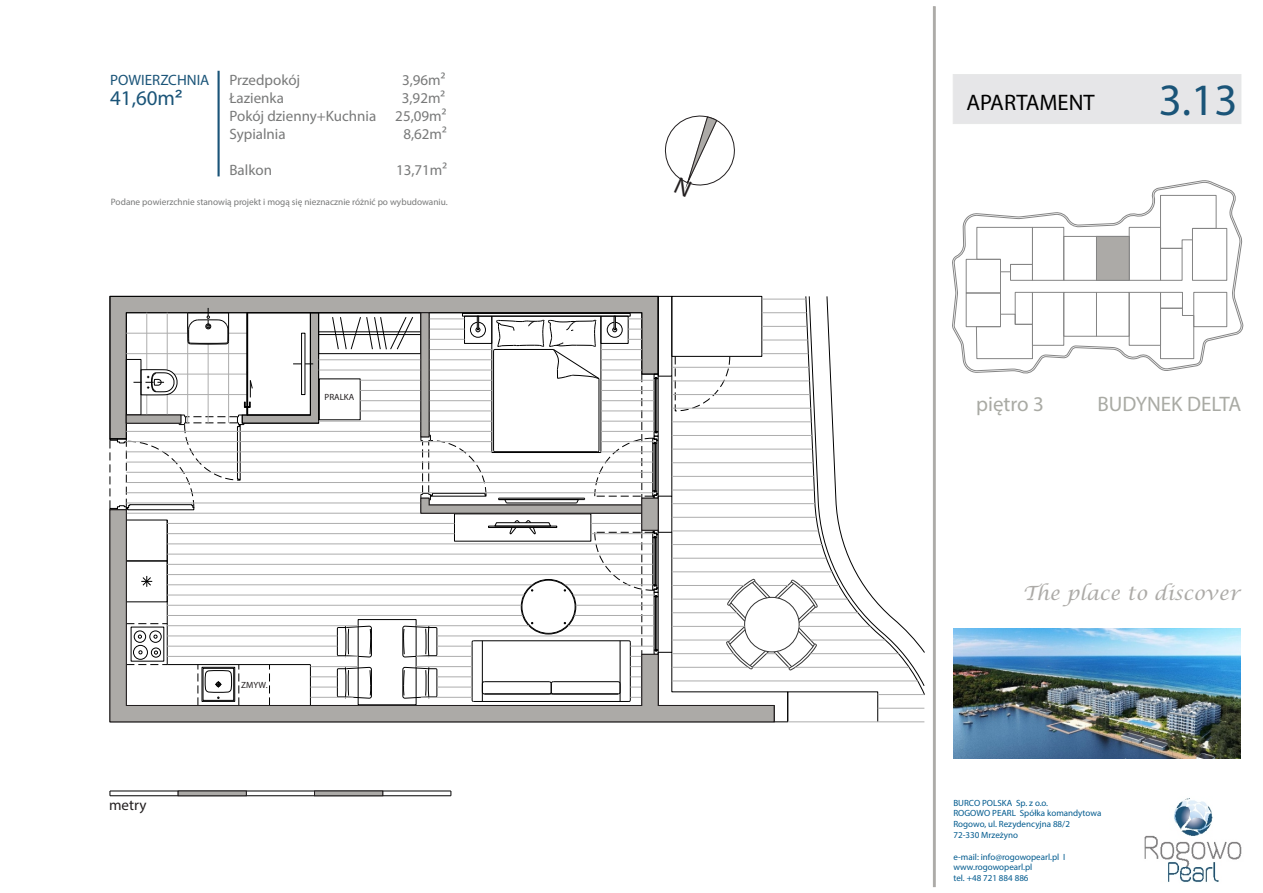
<style>
.page{position:relative;width:1263px;height:893px;background:#fff}
.page>*{position:absolute;margin:0;border:0;box-sizing:border-box;transform-origin:0 0}
.t1{font:45px "Myriad Pro";color:#1a5478}
.t2{font:22.5px "Myriad Pro";color:#000}
.t3{font:21px "Myriad Pro";color:#a9aaa4}
.t4{font:21px "Myriad Pro";color:#1a5478}
.t5{font:italic 19.5px "Lucida Calligraphy";color:#acaaa7}
.t6{font:15px "Myriad Pro";color:#787979}
.t7{font:15px "Myriad Pro";color:#1a5478}
.t8{font:15px "Myriad Pro";color:#231f20}
.t9{font:9.3px "Myriad Pro";color:#787979}
.t10{font:9px/10.8px "Myriad Pro";color:#005a8e}
.t11{font:9px "Myriad Pro";color:#231f20}
.s1{font-family:"Arial"}
</style>
<div class="page">
<img style="left:1144px;top:798px;width:98px;height:85px">
<svg style="left:933px;top:6px;width:3px;height:881px;background:#b2b0ad"></svg>
<img style="left:953px;top:628px;width:288px;height:130px">
<div style="left:953px;top:74px;width:289px;height:50px;background:#e6e6e8"></div>
<hr style="left:217px;top:71px;width:3px;height:105px;background:#1a5478">
<hr style="left:110px;top:791px;width:341px;height:1px;background:#000">
<hr style="left:110px;top:795px;width:341px;height:1px;background:#000">
<svg style="left:178px;top:791px;width:69px;height:5px"></svg>
<svg style="left:314px;top:791px;width:69px;height:5px"></svg>
<svg style="left:952px;top:180px;width:291px;height:194px"></svg>
<hr style="left:788px;top:722px;width:136px;height:1px;background:#adadad">
<svg style="left:110px;top:296px;width:815px;height:426px"></svg>
<svg style="left:664px;top:115px;width:71px;height:74px"></svg>
<h3 class="t7" style="left:110px;top:74px;width:101px">POWIERZCHNIA</h3>
<h3 class="t4" style="left:110px;top:90px;width:73px">41,60m<span class="s1">²</span></h3>
<h3 class="t6" style="left:229px;top:74px;width:72px">Przedpokój</h3>
<h3 class="t6" style="left:402px;top:74px;width:45px">3,96m²</h3>
<h3 class="t6" style="left:229px;top:92px;width:56px">Łazienka</h3>
<h3 class="t6" style="left:402px;top:92px;width:45px">3,92m²</h3>
<h3 class="t6" style="left:229px;top:110px;width:148px">Pokój dzienny+Kuchnia</h3>
<h3 class="t6" style="left:395px;top:110px;width:53px">25,09m²</h3>
<h3 class="t6" style="left:229px;top:128px;width:58px">Sypialnia</h3>
<h3 class="t6" style="left:403px;top:128px;width:45px">8,62m²</h3>
<h3 class="t6" style="left:229px;top:164px;width:44px">Balkon</h3>
<h3 class="t6" style="left:396px;top:164px;width:53px">13,71m²</h3>
<p class="t9" style="left:111px;top:198px;width:338px">Podane powierzchnie stanowią projekt i mogą się nieznacznie różnić po wybudowaniu.</p>
<p class="t11" style="left:325px;top:394px;width:31px">PRALKA</p>
<h3 class="t8" style="left:109px;top:798px;width:39px">metry</h3>
<p class="t11" style="left:241px;top:681px;width:28px">ZMYW.</p>
<h2 class="t2" style="left:966px;top:93px;width:130px">APARTAMENT</h2>
<h1 class="t1" style="left:1159px;top:82px;width:80px">3.13</h1>
<h3 class="t3" style="left:976px;top:395px;width:69px">piętro 3</h3>
<h3 class="t3" style="left:1097px;top:395px;width:145px">BUDYNEK DELTA</h3>
<h3 class="t5" style="left:1023px;top:584px;width:219px">The place to discover</h3>
<p class="t10" style="left:953px;top:798px;width:149px">BURCO POLSKA Sp. z o.o.<br>ROGOWO PEARL Spółka komandytowa<br>Rogowo, ul. Rezydencyjna 88/2<br>72-330 Mrzeżyno</p>
<p class="t10" style="left:953px;top:852px;width:113px">e-mail: info@rogowopearl.pl I www.rogowopearl.pl<br>tel. +48 721 884 886</p>
</div>
